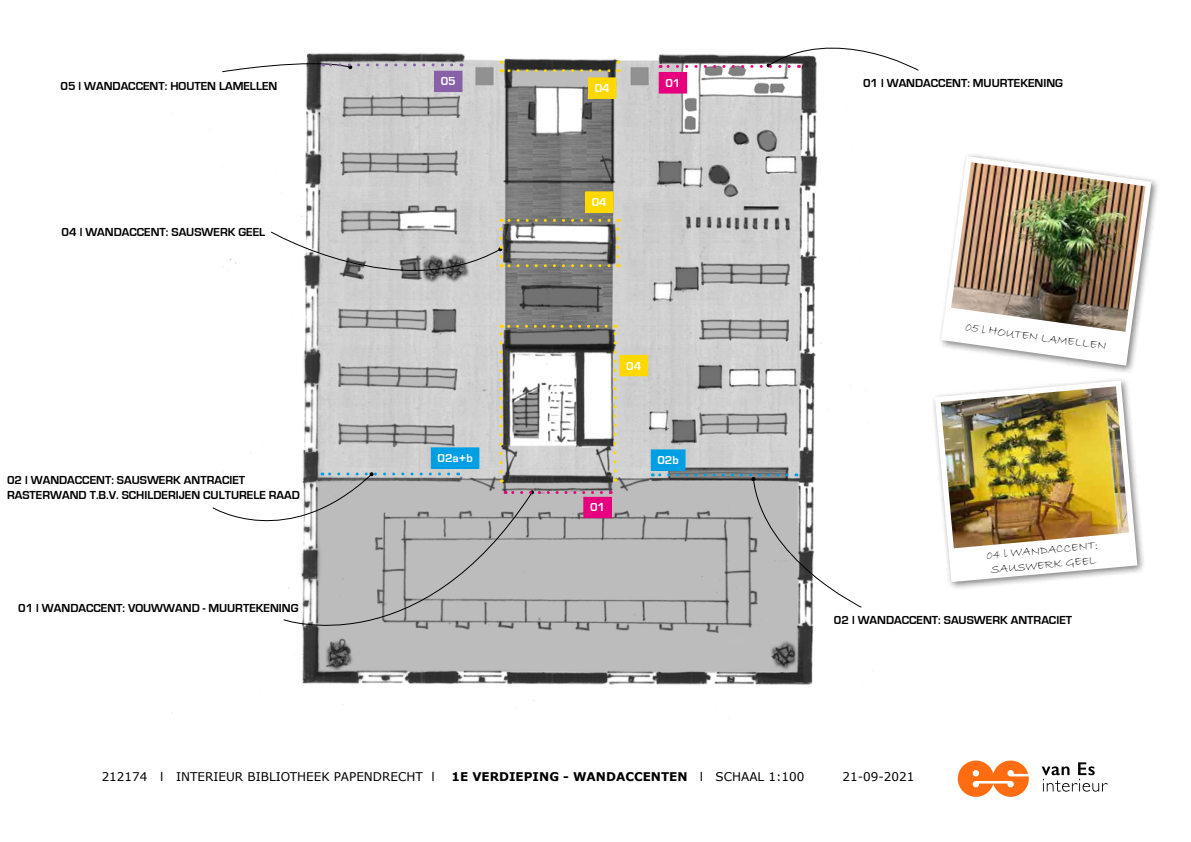
<style>
.page{position:relative;width:1191px;height:842px;background:#fff}
.page>*{position:absolute;margin:0;border:0;box-sizing:border-box;transform-origin:0 0}
.t1{font:12.2px/14.7px "Bradley Hand ITC";color:#000}
.t2{font:700 12px/14.4px "Eurostile";color:#000}
.t3{font:12px "Verdana";color:#000}
.t4{font:700 12px "Verdana";color:#000}
.t5{font:700 12px "Eurostile";color:#fff}
.s1{font-weight:400}
</style>
<div class="page">
<div style="left:937px;top:153px;width:223px;height:221px;background:#000;opacity:.5"></div>
<svg style="left:941px;top:156px;width:210px;height:210px"></svg>
<img style="left:951px;top:162px;width:194px;height:170px">
<div style="left:930px;top:377px;width:216px;height:214px;background:#000;opacity:.5"></div>
<svg style="left:935px;top:380px;width:202px;height:202px"></svg>
<img style="left:940px;top:386px;width:189px;height:162px">
<svg style="left:1041px;top:762px;width:66px;height:30px"></svg>
<svg style="left:957px;top:760px;width:71px;height:37px"></svg>
<img style="left:171px;top:53px;width:703px;height:660px">
<svg style="left:283px;top:491px;width:250px;height:175px;background:#b5b5b5"></svg>
<svg style="left:212px;top:472px;width:237px;height:81px"></svg>
<svg style="left:613px;top:325px;width:3px;height:146px"></svg>
<svg style="left:499px;top:325px;width:107px;height:147px"></svg>
<svg style="left:616px;top:61px;width:3px;height:11px"></svg>
<svg style="left:499px;top:61px;width:110px;height:11px"></svg>
<svg style="left:616px;top:219px;width:3px;height:38px"></svg>
<svg style="left:270px;top:219px;width:339px;height:87px"></svg>
<svg style="left:660px;top:47px;width:259px;height:24px"></svg>
<svg style="left:505px;top:490px;width:96px;height:5px"></svg>
<svg style="left:221px;top:57px;width:231px;height:16px"></svg>
<svg style="left:652px;top:473px;width:210px;height:135px"></svg>
<div style="left:659px;top:73px;width:27px;height:20px;background:#e6007d"></div>
<div style="left:658px;top:72px;width:29px;height:22px;border:1px solid #e6007d"></div>
<div style="left:434px;top:71px;width:28px;height:21px;background:#8760a8"></div>
<div style="left:584px;top:497px;width:27px;height:21px;background:#e6007d"></div>
<div style="left:583px;top:497px;width:29px;height:21px;border:1px solid #e6007d"></div>
<div style="left:585px;top:192px;width:28px;height:20px;background:#ffd800"></div>
<div style="left:585px;top:191px;width:28px;height:22px;border:1px solid #ffd800"></div>
<div style="left:588px;top:78px;width:28px;height:20px;background:#ffd800"></div>
<div style="left:588px;top:77px;width:28px;height:22px;border:1px solid #ffd800"></div>
<div style="left:620px;top:355px;width:27px;height:21px;background:#ffd800"></div>
<div style="left:619px;top:355px;width:29px;height:21px;border:1px solid #ffd800"></div>
<div style="left:431px;top:448px;width:48px;height:20px;background:#009fe3"></div>
<div style="left:431px;top:447px;width:48px;height:22px;border:1px solid #009fe3"></div>
<div style="left:651px;top:450px;width:34px;height:20px;background:#009fe3"></div>
<div style="left:651px;top:449px;width:34px;height:22px;border:1px solid #009fe3"></div>
<p class="t2" style="left:60px;top:79px;width:218px">05 l WANDACCENT: HOUTEN LAMELLEN</p>
<p class="t2" style="left:62px;top:225px;width:205px">04 l WANDACCENT: SAUSWERK GEEL</p>
<p class="t2" style="left:7px;top:473px;width:294px">02 l WANDACCENT: SAUSWERK ANTRACIET<br>RASTERWAND T.B.V. SCHILDERIJEN CULTURELE RAAD</p>
<p class="t2" style="left:18px;top:601px;width:282px">01 l WANDACCENT: VOUWWAND - MUURTEKENING</p>
<p class="t5" style="left:441px;top:75px;width:17px">05</p>
<p class="t5" style="left:665px;top:76px;width:17px">01</p>
<p class="t5" style="left:595px;top:82px;width:17px">04</p>
<p class="t5" style="left:592px;top:196px;width:17px">04</p>
<p class="t5" style="left:626px;top:359px;width:17px">04</p>
<p class="t5" style="left:437px;top:451px;width:37px">02a+b</p>
<p class="t5" style="left:657px;top:454px;width:23px">02b</p>
<p class="t5" style="left:590px;top:501px;width:17px">01</p>
<p class="t2" style="left:863px;top:76px;width:201px">01 l WANDACCENT: MUURTEKENING</p>
<p class="t1" style="left:966px;top:320px;width:144px;rotate:8deg">05 l HOUTEN LAMELLEN</p>
<p class="t1" style="left:986px;top:548px;width:113px;rotate:-5deg">04 l WANDACCENT:<br>SAUSWERK GEEL</p>
<p class="t2" style="left:834px;top:613px;width:240px">02 l WANDACCENT: SAUSWERK ANTRACIET</p>
<p class="t3" style="left:102px;top:769px;width:334px">212174 l INTERIEUR BIBLIOTHEEK PAPENDRECHT l</p>
<p class="t4" style="left:451px;top:768px;width:354px">1E VERDIEPING - WANDACCENTEN <span class="s1">l SCHAAL 1:100</span></p>
<p class="t3" style="left:842px;top:769px;width:73px">21-09-2021</p>
</div>
